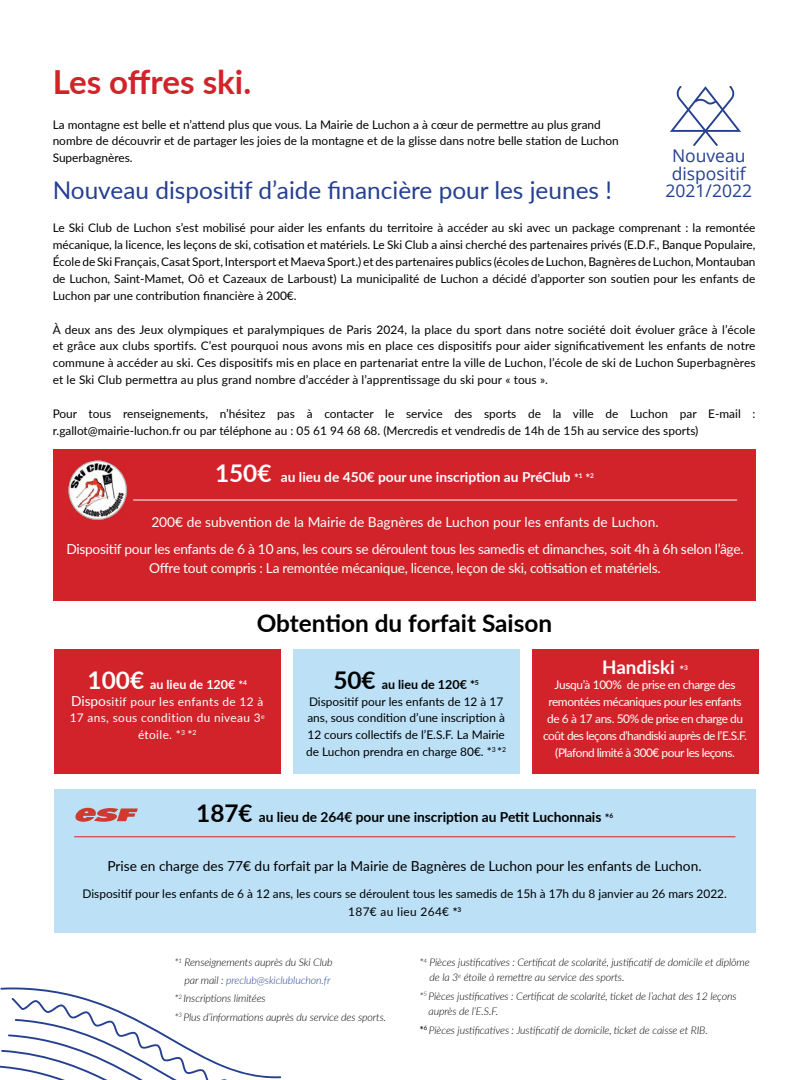
<style>
.page{position:relative;width:810px;height:1080px;background:#fff}
.page>*{position:absolute;margin:0;border:0;box-sizing:border-box;transform-origin:0 0}
.t1{font:700 33.12px "Lato";color:#d2232a}
.t2{font:24.38px "Lato";color:#25408f}
.t3{font:700 24.38px "Lato";color:#000}
.t4{font:700 18.75px "Lato";color:#fff}
.t5{font:17.5px/17.5px "Open Sans";color:#25408f;text-align:center}
.t6{font:13.75px/18.8px "Lato";letter-spacing:-.02em;color:#fff;text-align:center}
.t7{font:13.75px "Lato";color:#000}
.t8{font:13.75px "Lato";color:#fff}
.t9{font:700 13.75px "Lato";color:#000}
.t10{font:700 13.75px "Lato";color:#fff}
.t11{font:700 12.5px "Lato";color:#fff}
.t12{font:700 12.5px "Lato";color:#000}
.t13{font:11.88px/16.9px "Lato";color:#000}
.t14{font:11.88px/16.9px "Lato";letter-spacing:-.03em;color:#fff;text-align:center}
.t15{font:11.88px/16.9px "Lato";letter-spacing:.03em;color:#fff;text-align:center}
.t16{font:italic 300 10.62px/15px "Lato";letter-spacing:-.01em;color:#000}
.t17{font:italic 300 10.62px "Lato";letter-spacing:-.01em;color:#25408f}
.s1{font-size:24.38px}
.s2{font-size:11.25px}
.s3{font-size:13.75px}
.s4{font-size:11.88px}
.s5{font-weight:700;font-size:11.25px}
.s6{color:#000}
.s7{font-weight:400;font-style:normal}
</style>
<div class="page">
<svg style="left:0;top:987px;width:281px;height:93px"></svg>
<div style="left:54px;top:789px;width:702px;height:144px;background:#bce1f7"></div>
<div style="left:54px;top:649px;width:227px;height:124px;background:#d2232a"></div>
<div style="left:293px;top:649px;width:226px;height:124px;background:#bce1f7"></div>
<div style="left:532px;top:649px;width:226px;height:124px;background:#d2232a"></div>
<div style="left:53px;top:449px;width:703px;height:152px;background:#d2232a"></div>
<img style="left:68px;top:461px;width:58px;height:58px">
<hr style="left:133px;top:500px;width:604px;height:1px;background:#fff">
<hr style="left:74px;top:836px;width:661px;height:1px;background:#d2232a">
<svg style="left:75px;top:808px;width:63px;height:14px"></svg>
<svg style="left:670px;top:86px;width:71px;height:60px"></svg>
<h1 class="t1" style="left:53px;top:58px;width:200px">Les offres ski.</h1>
<p class="t13" style="left:53px;top:115px;width:568px">La montagne est belle et n’attend plus que vous. La Mairie de Luchon a à cœur de permettre au plus grand nombre de découvrir et de partager les joies de la montagne et de la glisse dans notre belle station de Luchon<br>Superbagnères.</p>
<h2 class="t2" style="left:53px;top:173px;width:561px">Nouveau dispositif d’aide financière pour les jeunes !</h2>
<h3 class="t5" style="left:666px;top:147px;width:88px">Nouveau dispositif<br>2021/2022</h3>
<p class="t13" style="left:53px;top:219px;width:704px;text-align:justify">Le Ski Club de Luchon s’est mobilisé pour aider les enfants du territoire à accéder au ski avec un package comprenant : la remontée mécanique, la licence, les leçons de ski, cotisation et matériels. Le Ski Club a ainsi cherché des partenaires privés (E.D.F., Banque Populaire, École de Ski Français, Casat Sport, Intersport et Maeva Sport.) et des partenaires publics (écoles de Luchon, Bagnères de Luchon, Montauban de Luchon, Saint-Mamet, Oô et Cazeaux de Larboust) La municipalité de Luchon a décidé d’apporter son soutien pour les enfants de Luchon par une contribution financière à 200€.</p>
<p class="t13" style="left:53px;top:320px;width:704px;text-align:justify">À deux ans des Jeux olympiques et paralympiques de Paris 2024, la place du sport dans notre société doit évoluer grâce à l’école et grâce aux clubs sportifs. C’est pourquoi nous avons mis en place ces dispositifs pour aider significativement les enfants de notre commune à accéder au ski. Ces dispositifs mis en place en partenariat entre la ville de Luchon, l’école de ski de Luchon Superbagnères et le Ski Club permettra au plus grand nombre d’accéder à l’apprentissage du ski pour « tous ».</p>
<p class="t13" style="left:53px;top:405px;width:704px">Pour tous renseignements, n’hésitez pas à contacter le service des sports de la ville de Luchon par E-mail : r.gallot@mairie-luchon.fr ou par téléphone au : 05 61 94 68 68. (Mercredis et vendredis de 14h de 15h au service des sports)</p>
<p class="t10" style="left:215px;top:467px;width:380px"><span class="s1">150€</span> au lieu de 450€ pour une inscription au PréClub <span class="s2">*</span><sup>1</sup> <span class="s2">*</span><sup>2</sup></p>
<p class="t8" style="left:151px;top:512px;width:509px">200€ de subvention de la Mairie de Bagnères de Luchon pour les enfants de Luchon.</p>
<p class="t6" style="left:66px;top:539px;width:679px">Dispositif pour les enfants de 6 à 10 ans, les cours se déroulent tous les samedis et dimanches, soit 4h à 6h selon l’âge.<br>Offre tout compris : La remontée mécanique, licence, leçon de ski, cotisation et matériels.</p>
<h2 class="t3" style="left:257px;top:605px;width:297px">Obtention du forfait Saison</h2>
<p class="t11" style="left:88px;top:675px;width:161px"><span class="s1">100€</span> au lieu de 120€ <span class="s2">*</span><sup>4</sup></p>
<p class="t15" style="left:70px;top:692px;width:197px"><span class="s3">Dispo</span>sitif pour les enfants de 12 à<br>17 ans, sous condition du niveau 3<sup>e </sup>étoile. *<sup>3</sup> *<sup>2</sup></p>
<p class="t12" style="left:333px;top:675px;width:147px"><span class="s1">50€</span> au lieu de 120€ <span class="s4">*</span><sup>5</sup></p>
<p class="t13" style="left:306px;top:692px;width:202px">Dispositif pour les enfants de 12 à 17 ans, sous condition d’une inscription à 12 cours collectifs de l’E.S.F. La Mairie de Luchon prendra en charge 80€. *<sup>3</sup> *<sup>2</sup></p>
<h3 class="t4" style="left:602px;top:653px;width:87px">Handiski <span class="s2">*</span><sup>3</sup></h3>
<p class="t14" style="left:543px;top:676px;width:205px">Jusqu’à 100% de prise en charge des remontées mécaniques pour les enfants de 6 à 17 ans. 50% de prise en charge du coût des leçons d’handiski auprès de l’E.S.F. (Plafond limité à 300€ pour les leçons.</p>
<p class="t9" style="left:196px;top:807px;width:419px"><span class="s1">187€</span> au lieu de 264€ pour une inscription au Petit Luchonnais <span class="s2">*</span><sup>6</sup></p>
<p class="t7" style="left:107px;top:856px;width:596px">Prise en charge des 77€ du forfait par la Mairie de Bagnères de Luchon pour les enfants de Luchon.</p>
<p class="t13" style="left:83px;top:884px;width:646px;line-height:18.1px;text-align:center">Dispositif pour les enfants de 6 à 12 ans, les cours se déroulent tous les samedis de 15h à 17h du 8 janvier au 26 mars 2022.<br>187€ au lieu 264€ <span class="s5">*</span><sup>3</sup></p>
<p class="t16" style="left:174px;top:954px;width:160px">*<sup>1</sup> Renseignements auprès du Ski Club</p>
<p class="t17" style="left:185px;top:973px;width:148px"><span class="s6">par mail :</span> preclub@skiclubluchon.fr</p>
<p class="t16" style="left:174px;top:991px;width:93px">*<sup>2</sup> Inscriptions limitées</p>
<p class="t16" style="left:174px;top:1009px;width:213px">*<sup>3</sup> Plus d’informations auprès du service des sports.</p>
<p class="t16" style="left:430px;top:954px;width:322px;text-indent:-10px">*<sup>4</sup> Pièces justificatives : Certificat de scolarité, justificatif de domicile et diplôme de la 3<sup>e</sup> étoile à remettre au service des sports.</p>
<p class="t16" style="left:429px;top:988px;width:310px;text-indent:-9px">*<sup>5</sup> Pièces justificatives : Certificat de scolarité, ticket de l’achat des 12 leçons auprès de l’E.S.F.</p>
<p class="t16" style="left:419px;top:1022px;width:290px"><span class="s7">*</span><sup>6</sup> Pièces justificatives : Justificatif de domicile, ticket de caisse et RIB.</p>
</div>
